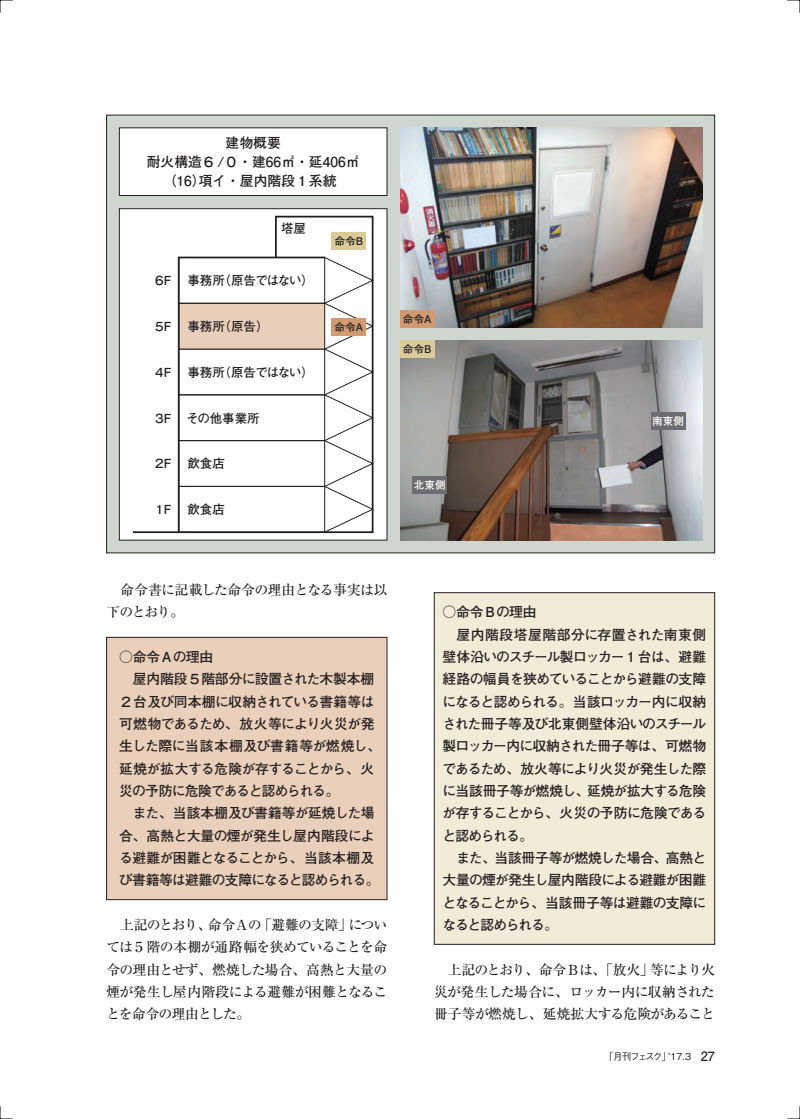
<style>
.page{position:relative;width:800px;height:1119px;background:#fff}
.page>*{position:absolute;margin:0;border:0;box-sizing:border-box;transform-origin:0 0}
.t1{font:700 13.8px "Futo Go B101 Pr 6 N";letter-spacing:-.05em;color:#231f20}
.t2{font:500 13.8px/22.4px "Ryumin Pr 6 N";letter-spacing:-.05em;color:#231f20;text-align:justify}
.t3{font:700 13.8px/19.2px "Futo Go B101 Pr 6 N";color:#231f20;text-align:center}
.t4{font:700 13.8px "Futo Go B101 Pr 6 N";letter-spacing:-.08em;color:#231f20}
.t5{font:700 13.8px "Futo Go B101 Pr 6 N";letter-spacing:.035em;color:#231f20}
.t6{font:700 13.8px "Futo Go B101 Pr 6 N";letter-spacing:-.01em;color:#231f20}
.t7{font:700 13.8px "Futo Go B101 Pr 6 N";letter-spacing:-.095em;color:#231f20}
.t8{font:700 12.45px "Futo Go B101 Pr 6 N";color:#231f20}
.t9{font:700 12.45px "Futo Go B101 Pr 6 N";letter-spacing:-.07em;color:#231f20}
.t10{font:700 10.65px "Futo Go B101 Pr 6 N";color:#231f20}
.t11{font:700 10.65px "Futo Go B101 Pr 6 N";color:#fff}
.t12{font:500 9.6px "Gothic BBB Pr 6 N";letter-spacing:-.165em;color:#231f20}
.s1{font-family:"Futo Go B101 Pr 6 N";font-weight:700;font-size:12.75px}
</style>
<div class="page">
<div style="left:434px;top:592px;width:280px;height:352px;background:#f1ebd8"></div>
<div style="left:434px;top:592px;width:280px;height:352px;border:1px solid #231f20"></div>
<div style="left:107px;top:637px;width:280px;height:262px;background:#ead0ba"></div>
<div style="left:106px;top:637px;width:281px;height:262px;border:1px solid #231f20"></div>
<div style="left:107px;top:115px;width:607px;height:438px;background:#cfd6cf"></div>
<img style="left:400px;top:128px;width:302px;height:199px">
<img style="left:400px;top:340px;width:302px;height:200px">
<div style="left:119px;top:128px;width:268px;height:67px;background:#fff"></div>
<div style="left:119px;top:128px;width:268px;height:68px;border:1px solid #231f20"></div>
<div style="left:400px;top:310px;width:34px;height:17px;background:#d19a71"></div>
<div style="left:400px;top:340px;width:34px;height:17px;background:#dacc99"></div>
<div style="left:651px;top:412px;width:34px;height:17px;background:#6c6d70"></div>
<div style="left:412px;top:476px;width:34px;height:17px;background:#6c6d70"></div>
<div style="left:119px;top:209px;width:268px;height:331px;background:#fff"></div>
<svg style="left:373px;top:257px;width:1px;height:276px"></svg>
<svg style="left:133px;top:216px;width:240px;height:317px"></svg>
<div style="left:119px;top:208px;width:268px;height:332px;border:1px solid #231f20"></div>
<div style="left:332px;top:233px;width:34px;height:17px;background:#dacc99"></div>
<div style="left:332px;top:318px;width:34px;height:17px;background:#d19a71"></div>
<svg style="left:0;top:0;width:13px;height:13px"></svg>
<svg style="left:0;top:1106px;width:13px;height:13px"></svg>
<svg style="left:787px;top:0;width:13px;height:13px"></svg>
<svg style="left:787px;top:1106px;width:13px;height:13px"></svg>
<p class="t3" style="left:147px;top:132px;width:214px">建物概要<br>耐火構造６/０・建66㎡・延406㎡（16）項イ・屋内階段１系統</p>
<p class="t8" style="left:281px;top:218px;width:26px">塔屋</p>
<p class="t9" style="left:153px;top:270px;width:162px">６F 事務所（原告ではない）</p>
<p class="t8" style="left:153px;top:316px;width:117px">５F 事務所（原告）</p>
<p class="t9" style="left:153px;top:362px;width:162px">４F 事務所（原告ではない）</p>
<p class="t8" style="left:153px;top:408px;width:108px">３F その他事業所</p>
<p class="t8" style="left:153px;top:453px;width:73px">２F 飲食店</p>
<p class="t8" style="left:153px;top:499px;width:73px">１F 飲食店</p>
<p class="t10" style="left:334px;top:233px;width:30px">命令B</p>
<p class="t10" style="left:334px;top:318px;width:30px">命令A</p>
<p class="t10" style="left:402px;top:310px;width:30px">命令A</p>
<p class="t10" style="left:402px;top:340px;width:30px">命令B</p>
<p class="t11" style="left:414px;top:476px;width:33px">北東側</p>
<p class="t11" style="left:652px;top:412px;width:33px">南東側</p>
<p class="t2" style="left:106px;top:578px;width:282px;text-indent:14px">命令書に記載した命令の理由となる事実は以下のとおり。</p>
<p class="t1" style="left:119px;top:645px;width:95px">○命令Ａの理由</p>
<p class="t6" style="left:133px;top:668px;width:243px">屋内階段５階部分に設置された木製本棚</p>
<p class="t1" style="left:119px;top:690px;width:257px">２台及び同本棚に収納されている書籍等は</p>
<p class="t1" style="left:119px;top:712px;width:257px">可燃物であるため、放火等により火災が発</p>
<p class="t1" style="left:119px;top:735px;width:264px">生した際に当該本棚及び書籍等が燃焼し、</p>
<p class="t1" style="left:119px;top:757px;width:257px">延焼が拡大する危険が存することから、火</p>
<p class="t1" style="left:119px;top:779px;width:222px">災の予防に危険であると認められる。</p>
<p class="t1" style="left:133px;top:802px;width:243px">また、当該本棚及び書籍等が延焼した場</p>
<p class="t1" style="left:119px;top:824px;width:257px">合、高熱と大量の煙が発生し屋内階段によ</p>
<p class="t1" style="left:119px;top:846px;width:257px">る避難が困難となることから、当該本棚及</p>
<p class="t1" style="left:119px;top:868px;width:262px">び書籍等は避難の支障になると認められる。</p>
<p class="t2" style="left:106px;top:912px;width:282px;text-indent:14px">上記のとおり、命令Ａの「避難の支障」については５階の本棚が通路幅を狭めていることを命令の理由とせず、燃焼した場合、高熱と大量の煙が発生し屋内階段による避難が困難となることを命令の理由とした。</p>
<p class="t1" style="left:442px;top:601px;width:95px">○命令Ｂの理由</p>
<p class="t5" style="left:456px;top:623px;width:251px">屋内階段塔屋階部分に存置された南東側</p>
<p class="t1" style="left:442px;top:645px;width:265px">壁体沿いのスチール製ロッカー１台は、避難</p>
<p class="t1" style="left:442px;top:668px;width:265px">経路の幅員を狭めていることから避難の支障</p>
<p class="t4" style="left:442px;top:690px;width:265px">になると認められる。当該ロッカー内に収納</p>
<p class="t1" style="left:442px;top:712px;width:265px">された冊子等及び北東側壁体沿いのスチール</p>
<p class="t1" style="left:442px;top:735px;width:265px">製ロッカー内に収納された冊子等は、可燃物</p>
<p class="t1" style="left:442px;top:757px;width:265px">であるため、放火等により火災が発生した際</p>
<p class="t1" style="left:442px;top:779px;width:265px">に当該冊子等が燃焼し、延焼が拡大する危険</p>
<p class="t1" style="left:442px;top:802px;width:265px">が存することから、火災の予防に危険である</p>
<p class="t1" style="left:442px;top:824px;width:92px">と認められる。</p>
<p class="t1" style="left:456px;top:846px;width:251px">また、当該冊子等が燃焼した場合、高熱と</p>
<p class="t1" style="left:442px;top:869px;width:265px">大量の煙が発生し屋内階段による避難が困難</p>
<p class="t1" style="left:442px;top:891px;width:265px">となることから、当該冊子等は避難の支障に</p>
<p class="t7" style="left:442px;top:913px;width:117px">なると認められる。</p>
<p class="t2" style="left:434px;top:957px;width:282px;text-indent:14px">上記のとおり、命令Ｂは、「放火」等により火災が発生した場合に、ロッカー内に収納された冊子等が燃焼し、延焼拡大する危険があること</p>
<p class="t12" style="left:604px;top:1048px;width:112px">「月刊フェスク」’17.3　<span class="s1">27</span></p>
</div>
